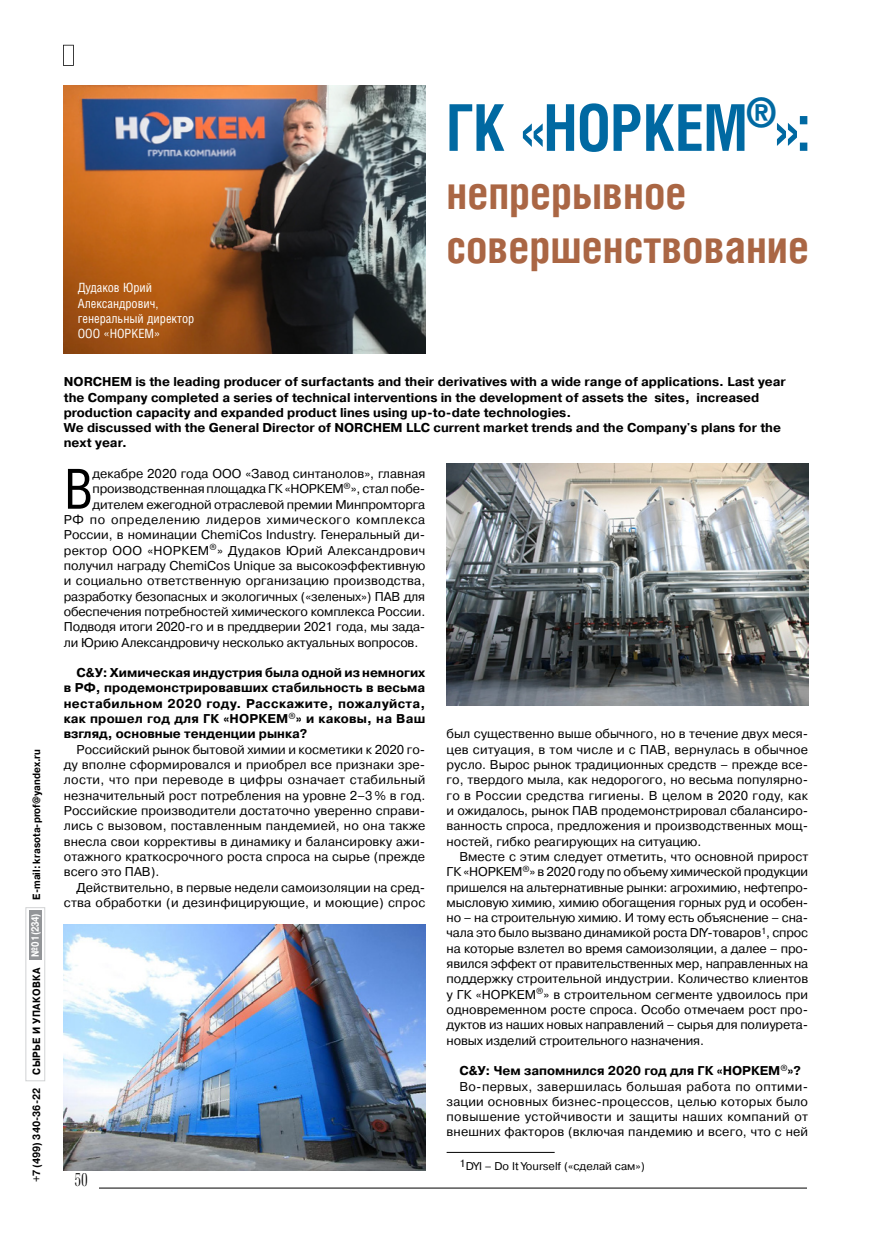
<style>
.page{position:relative;width:872px;height:1234px;background:#fff}
.page>*{position:absolute;margin:0;border:0;box-sizing:border-box;transform-origin:0 0}
.Статья_-_HeliosCondL{font:700 64.5px "Helios Cond";color:#0069a2;scale:.93 1}
.Текст_-_буквица_-_He{font:55.2px "Helios Cond";color:#000}
.Статья_-_HeliosCondL-2{font:700 45px/54px "Helios Cond";color:#a64}
.t1{font:18px "Vetren";color:#000}
.Текст{font:12.75px/15.3px "Pragmatica C";letter-spacing:.005em;color:#000;text-align:justify}
.Текст_-_буквица_-_He-2{font:12.75px "Pragmatica C";letter-spacing:-.01em;color:#000}
.Текст_-_english{font:700 12.75px/15.3px "Pragmatica C";color:#000}
.Текст-2{font:700 12.75px/15.3px "Pragmatica C";color:#000;text-align:justify}
.Рисунок_-_HeliosCond{font:12.75px/15.3px "Helios Cond";color:#fff}
.Текст_-_буквица_-_He-3{font:12.75px "Pragmatica C";letter-spacing:.015em;color:#000}
.Текст_-_буквица_-_He-4{font:12.75px "Pragmatica C";letter-spacing:.04em;color:#000}
.Текст_-_буквица_-_He-5{font:12.75px "Pragmatica C";letter-spacing:.025em;color:#000}
.Текст_-_сноска{font:11.25px "Pragmatica C";color:#000}
.t2{font:700 10.5px "Pragmatica C";color:#000;scale:.9 1}
.t3{font:700 10.5px "Pragmatica C";letter-spacing:.05em;color:#000;scale:.9 1}
.t4{font:700 10.5px "Pragmatica C";color:#fff;scale:.8 1}
</style>
<div class="page">
<hr style="left:99px;top:1187px;width:708px;height:1px;background:#000">
<svg style="left:63px;top:45px;width:11px;height:21px"></svg>
<div style="left:64px;top:46px;width:9px;height:19px;background:#fff"></div>
<div style="left:29px;top:910px;width:12px;height:49px;background:#939598"></div>
<div style="left:25px;top:907px;width:20px;height:173px;border:1px solid #d1d3d4"></div>
<hr style="left:446px;top:1151px;width:108px;height:1px;background:#000">
<img style="left:64px;top:85px;width:361px;height:268px">
<img style="left:446px;top:463px;width:362px;height:242px">
<img style="left:64px;top:924px;width:361px;height:245px">
<p class="t2" style="left:31px;top:899px;width:169px;rotate:-90deg">E-mail: krasota-prof@yandex.ru</p>
<p class="t4" style="left:29px;top:957px;width:56px;rotate:-90deg">№ 01 (234)</p>
<p class="t3" style="left:31px;top:1074px;width:121px;rotate:-90deg">CЫРЬЕ И УПАКОВКА</p>
<p class="t2" style="left:31px;top:1182px;width:106px;rotate:-90deg">+7 (499) 340-36-22</p>
<p class="Рисунок_-_HeliosCond" style="left:78px;top:280px;width:118px">Дудаков Юрий<br>Александрович, генеральный директор<br>ООО «НОРКЕМ»</p>
<p class="Статья_-_HeliosCondL" style="left:446px;top:89px;width:391px">ГК «НОРКЕМ<sup>®</sup>»:</p>
<p class="Статья_-_HeliosCondL-2" style="left:446px;top:165px;width:364px">непрерывное совершенствование</p>
<p class="Текст_-_english" style="left:64px;top:374px;width:723px">NORСHEM is the leading producer of surfactants and their derivatives with a wide range of applications. Last year the Сompany completed a series of technical interventions in the development of assets the sites, increased production capacity and expanded product lines using up-to-date technologies.</p>
<p class="Текст_-_english" style="left:64px;top:420px;width:719px">We discussed with the General Director of NORCHEM LLC current market trends and the Company's plans for the next year.</p>
<p class="Текст_-_буквица_-_He" style="left:64px;top:456px;width:31px">В</p>
<p class="Текст_-_буквица_-_He-2" style="left:93px;top:466px;width:334px">декабре 2020 года ООО «Завод синтанолов», главная</p>
<p class="Текст_-_буквица_-_He-2" style="left:93px;top:482px;width:334px">производственная площадка ГК «НОРКЕМ<sup>®</sup>», стал побе-</p>
<p class="Текст_-_буквица_-_He-2" style="left:93px;top:497px;width:334px">дителем ежегодной отраслевой премии Минпромторга</p>
<p class="Текст_-_буквица_-_He-4" style="left:64px;top:512px;width:363px">РФ по определению лидеров химического комплекса</p>
<p class="Текст_-_буквица_-_He-2" style="left:64px;top:527px;width:363px">России, в номинации ChemiCos Industry. Генеральный ди-</p>
<p class="Текст_-_буквица_-_He-5" style="left:64px;top:543px;width:363px">ректор ООО «НОРКЕМ<sup>®</sup>» Дудаков Юрий Александрович</p>
<p class="Текст_-_буквица_-_He-2" style="left:64px;top:558px;width:363px">получил награду ChemiCos Unique за высокоэффективную</p>
<p class="Текст_-_буквица_-_He-3" style="left:64px;top:573px;width:363px">и социально ответственную организацию производства,</p>
<p class="Текст_-_буквица_-_He-2" style="left:64px;top:589px;width:363px">разработку безопасных и экологичных («зеленых») ПАВ для</p>
<p class="Текст_-_буквица_-_He-2" style="left:64px;top:604px;width:363px">обеспечения потребностей химического комплекса России.</p>
<p class="Текст_-_буквица_-_He-2" style="left:64px;top:619px;width:363px">Подводя итоги 2020-го и в преддверии 2021 года, мы зада-</p>
<p class="Текст_-_буквица_-_He-2" style="left:64px;top:635px;width:356px">ли Юрию Александровичу несколько актуальных вопросов.</p>
<p class="Текст-2" style="left:64px;top:665px;width:363px;text-indent:13px">C&amp;У: Химическая индустрия была одной из немногих в РФ, продемонстрировавших стабильность в весьма нестабильном 2020 году. Расскажите, пожалуйста, как прошел год для ГК «НОРКЕМ<sup>®</sup>» и каковы, на Ваш взгляд, основные тенденции рынка?</p>
<p class="Текст" style="left:64px;top:741px;width:363px;text-indent:13px">Российский рынок бытовой химии и косметики к 2020 го&shy;ду вполне сформировался и приобрел все признаки зре&shy;лости, что при переводе в цифры означает стабильный незначительный рост потребления на уровне 2–3 % в год.<br>Российские производители достаточно уверенно справи&shy;лись с вызовом, поставленным пандемией, но она также внесла свои коррективы в динамику и балансировку ажи&shy;отажного краткосрочного роста спроса на сырье (прежде всего это ПАВ).</p>
<p class="Текст" style="left:64px;top:879px;width:363px;text-align:right">Действительно, в первые недели самоизоляции на сред&shy;ства обработки (и дезинфицирующие, и моющие) спрос</p>
<p class="t1" style="left:74px;top:1170px;width:15px">50</p>
<p class="Текст" style="left:446px;top:726px;width:363px">был существенно выше обычного, но в течение двух меся&shy;цев ситуация, в том числе и с ПАВ, вернулась в обычное русло. Вырос рынок традиционных средств – прежде все&shy;го, твердого мыла, как недорогого, но весьма популярно&shy;го в России средства гигиены. В целом в 2020 году, как и ожидалось, рынок ПАВ продемонстрировал сбалансиро&shy;ванность спроса, предложения и производственных мощ&shy;ностей, гибко реагирующих на ситуацию.</p>
<p class="Текст" style="left:446px;top:848px;width:363px;text-indent:13px">Вместе с этим следует отметить, что основной прирост ГК «НОРКЕМ<sup>®</sup>» в 2020 году по объему химической продукции пришелся на альтернативные рынки: агрохимию, нефтепро&shy;мысловую химию, химию обогащения горных руд и особен&shy;но – на строительную химию. И тому есть объяснение – сна&shy;чала это было вызвано динамикой роста DIY-товаров<sup>1</sup>, спрос на которые взлетел во время самоизоляции, а далее – про&shy;явился эффект от правительственных мер, направленных на поддержку строительной индустрии. Количество клиентов у ГК «НОРКЕМ<sup>®</sup>» в строительном сегменте удвоилось при одновременном росте спроса. Особо отмечаем рост про&shy;дуктов из наших новых направлений – сырья для полиурета&shy;новых изделий строительного назначения.</p>
<p class="Текст-2" style="left:459px;top:1063px;width:343px">C&amp;У: Чем запомнился 2020 год для ГК «НОРКЕМ<sup>®</sup>»?</p>
<p class="Текст" style="left:446px;top:1078px;width:363px;text-indent:13px">Во-первых, завершилась большая работа по оптими&shy;зации основных бизнес-процессов, целью которых было повышение устойчивости и защиты наших компаний от внешних факторов (включая пандемию и всего, что с ней</p>
<p class="Текст_-_сноска" style="left:459px;top:1159px;width:187px"><sup>1</sup>DYI – Do It Yourself («сделай сам»)</p>
</div>
